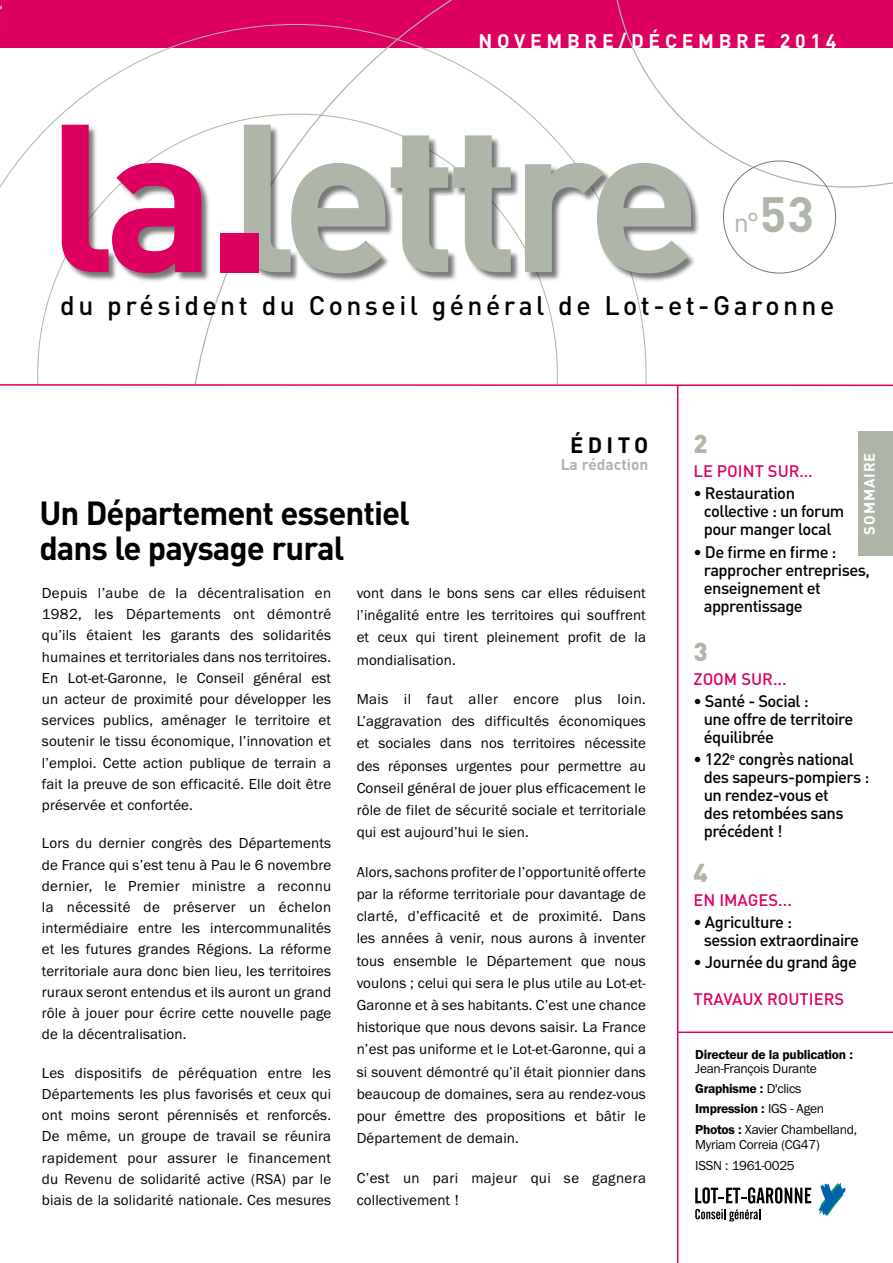
<style>
.page{position:relative;width:893px;height:1263px;background:#fff}
.page>*{position:absolute;margin:0;border:0;box-sizing:border-box;transform-origin:0 0}
.t1{font:700 207.15px "DIN";letter-spacing:-.05em;color:#adb6a8}
.t2{font:700 33px/34.5px "DIN";letter-spacing:-.03em;color:#000}
.t3{font:27px "DIN";color:#adb6a8}
.t4{font:500 26.55px "DIN";letter-spacing:.13em;color:#000}
.t5{font:900 25.5px "DIN";color:#adb6a8}
.t6{font:700 22.05px "DIN";color:#000}
.t7{font:700 19.5px "DIN";letter-spacing:.24em;color:#fff}
.t8{font:500 16.5px/18px "DIN";letter-spacing:-.03em;color:#000}
.t9{font:500 16.5px "DIN";color:#dd0061}
.t10{font:700 15.45px "DIN";color:#adb6a8}
.t11{font:15px/21.3px "Franklin Got ITC";letter-spacing:.01em;color:#000;text-align:justify}
.t12{font:700 15px "DIN";color:#fff}
.t13{font:13.5px/19.8px "Franklin Got ITC";letter-spacing:-.02em;color:#000}
.t14{font:600 13.5px "Franklin Got ITC";letter-spacing:-.02em;color:#000}
.s1{color:#dd0061}
.s2{font-weight:700;font-size:48.9px}
.s3{font-weight:600}
</style>
<div class="page">
<div style="left:0;top:0;width:893px;height:48px;background:#dd0061"></div>
<svg style="left:616px;top:0;width:277px;height:188px"></svg>
<img style="left:0;top:0;width:2px;height:22px">
<hr style="left:677px;top:386px;width:1px;height:877px;background:#dd0061">
<hr style="left:0;top:384px;width:893px;height:2px;background:#dd0061">
<hr style="left:678px;top:1031px;width:215px;height:2px;background:#dd0061">
<div style="left:859px;top:432px;width:34px;height:124px;background:#adb6a8"></div>
<svg style="left:818px;top:1183px;width:28px;height:33px"></svg>
<svg style="left:695px;top:1187px;width:116px;height:16px"></svg>
<svg style="left:695px;top:1209px;width:65px;height:12px"></svg>
<div style="left:62px;top:126px;width:639px;height:157px;background:#000;opacity:.53"></div>
<div style="left:220px;top:233px;width:39px;height:39px;background:#dd0061"></div>
<h3 class="t7" style="left:478px;top:28px;width:17px">NOV</h3>
<h3 class="t7" style="left:530px;top:28px;width:308px">embre/décembre 2014</h3>
<h1 class="t1" style="left:48px;top:62px;width:655px"><span class="s1">la</span>lettre</h1>
<h3 class="t3" style="left:734px;top:206px;width:82px">n°<span class="s2">53</span></h3>
<h3 class="t4" style="left:60px;top:288px;width:775px">du président du Conseil général de Lot-et-Garonne</h3>
<h3 class="t6" style="left:570px;top:430px;width:80px">Édit o</h3>
<p class="t10" style="left:561px;top:455px;width:89px">La rédaction</p>
<p class="t12" style="left:859px;top:535px;width:84px;rotate:-90deg">sommaire</p>
<h3 class="t5" style="left:693px;top:427px;width:16px">2</h3>
<p class="t9" style="left:693px;top:460px;width:121px">LE POINT SUR…</p>
<p class="t8" style="left:704px;top:484px;width:142px;text-indent:-10px">• Restauration collective : un forum pour manger local</p>
<p class="t8" style="left:704px;top:542px;width:168px;text-indent:-10px">• De firme en firme : rapprocher entreprises, enseignement et apprentissage</p>
<h3 class="t5" style="left:693px;top:634px;width:16px">3</h3>
<p class="t9" style="left:693px;top:668px;width:59px">zoom sur</p>
<p class="t9" style="left:773px;top:668px;width:15px">...</p>
<p class="t8" style="left:704px;top:691px;width:151px;text-indent:-10px">• Santé - Social :<br>une offre de territoire équilibrée</p>
<p class="t8" style="left:704px;top:750px;width:167px;text-indent:-10px">• 122<sup>e</sup> congrès national des sapeurs-pompiers : un rendez-vous et<br>des retombées sans précédent !</p>
<h3 class="t5" style="left:693px;top:856px;width:16px">4</h3>
<p class="t9" style="left:693px;top:889px;width:65px">en images</p>
<p class="t9" style="left:778px;top:889px;width:15px">...</p>
<p class="t8" style="left:704px;top:913px;width:157px;text-indent:-10px">• Agriculture :<br>session extraordinaire</p>
<p class="t8" style="left:694px;top:953px;width:165px">• Journée du grand âge</p>
<p class="t9" style="left:694px;top:988px;width:84px">Travaux routiers</p>
<h2 class="t2" style="left:39px;top:495px;width:372px">Un Département essentiel dans le paysage rural</h2>
<p class="t11" style="left:42px;top:582px;width:291px">Depuis l’aube de la décentralisation en 1982, les Départements ont démontré qu’ils étaient les garants des solidarités humaines et territoriales dans nos territoires.<br>En Lot-et-Garonne, le Conseil général est un acteur de proximité pour développer les services publics, aménager le territoire et soutenir le tissu économique, l’innovation et l’emploi. Cette action publique de terrain a fait la preuve de son efficacité. Elle doit être préservée et confortée.</p>
<p class="t11" style="left:42px;top:833px;width:291px">Lors du dernier congrès des Départements de France qui s’est tenu à Pau le 6 novembre dernier, le Premier ministre a reconnu la nécessité de préserver un échelon intermédiaire entre les intercommunalités et les futures grandes Régions. La réforme territoriale aura donc bien lieu, les territoires ruraux seront entendus et ils auront un grand rôle à jouer pour écrire cette nouvelle page de la décentralisation.</p>
<p class="t11" style="left:42px;top:1062px;width:291px">Les dispositifs de péréquation entre les Départements les plus favorisés et ceux qui ont moins seront pérennisés et renforcés.<br>De même, un groupe de travail se réunira rapidement pour assurer le financement du Revenu de solidarité active (RSA) par le biais de la solidarité nationale. Ces mesures</p>
<p class="t11" style="left:357px;top:582px;width:291px;line-height:22.2px">vont dans le bons sens car elles réduisent l’inégalité entre les territoires qui souffrent et ceux qui tirent pleinement profit de la mondialisation.</p>
<p class="t11" style="left:357px;top:688px;width:291px;line-height:22.2px">Mais il faut aller encore plus loin.<br>L’aggravation des difficultés économiques et sociales dans nos territoires nécessite des réponses urgentes pour permettre au Conseil général de jouer plus efficacement le rôle de filet de sécurité sociale et territoriale qui est aujourd’hui le sien.</p>
<p class="t11" style="left:357px;top:861px;width:291px;line-height:22.2px">Alors, sachons profiter de l’opportunité offerte par la réforme territoriale pour davantage de clarté, d’efficacité et de proximité. Dans les années à venir, nous aurons à inventer tous ensemble le Département que nous voulons ; celui qui sera le plus utile au Lot-et-Garonne et à ses habitants. C’est une chance historique que nous devons saisir. La France n’est pas uniforme et le Lot-et-Garonne, qui a si souvent démontré qu’il était pionnier dans beaucoup de domaines, sera au rendez-vous pour émettre des propositions et bâtir le Département de demain.</p>
<p class="t11" style="left:357px;top:1167px;width:291px;line-height:22.2px">C’est un pari majeur qui se gagnera collectivement !</p>
<p class="t14" style="left:695px;top:1047px;width:159px">Directeur de la publication :</p>
<p class="t13" style="left:695px;top:1059px;width:130px">Jean-François Durante<br><span class="s3">Graphisme :</span> D'clics<br><span class="s3">Impression :</span> IGS - Agen</p>
<p class="t13" style="left:695px;top:1122px;width:163px;line-height:15px"><span class="s3">Photos :</span> Xavier Chambelland,<br>Myriam Correia (CG47)</p>
<p class="t13" style="left:695px;top:1156px;width:101px">ISSN : 1961-0025</p>
</div>
